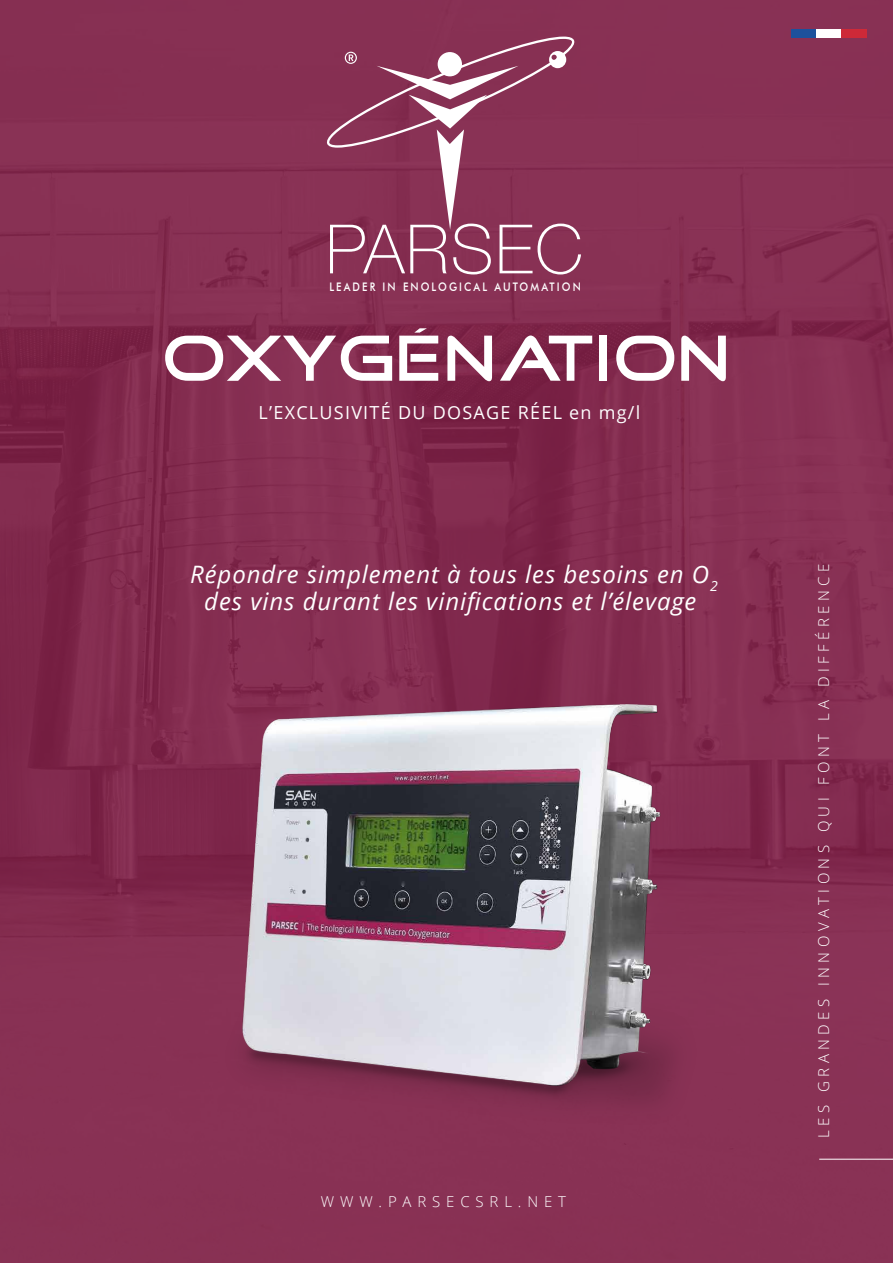
<style>
.page{position:relative;width:893px;height:1263px;background:#fff}
.page>*{position:absolute;margin:0;border:0;box-sizing:border-box;transform-origin:0 0}
.t1{font:66px "Good Times";color:#fff}
.t2{font:italic 24px/27px "Open Sans";letter-spacing:.04em;color:#fff;text-align:center}
.t3{font:18px "Open Sans";letter-spacing:.07em;color:#fff}
.t4{font:300 15px "Open Sans";letter-spacing:.295em;color:#fff}
.t5{font:300 15px "Open Sans";letter-spacing:.39em;color:#fff}
.t6{font:500 11.85px "Futura BT";letter-spacing:.205em;color:#fff;scale:.86 1}
</style>
<div class="page">
<svg style="left:0;top:0;width:893px;height:441px;background:#852e51"></svg>
<svg style="left:325px;top:37px;width:256px;height:237px;background:#954967"></svg>
<div style="left:791px;top:30px;width:25px;height:8px;background:#1d519c"></div>
<div style="left:816px;top:30px;width:26px;height:8px;background:#fff"></div>
<div style="left:842px;top:30px;width:25px;height:8px;background:#ce2938"></div>
<img style="left:0;top:441px;width:893px;height:822px">
<p class="t6" style="left:329px;top:280px;width:294px">LEADER IN ENOLOGICAL AUTOMATION</p>
<h1 class="t1" style="left:162px;top:327px;width:572px">OXYGÉNATION</h1>
<p class="t3" style="left:259px;top:400px;width:383px">L’EXCLUSIVITÉ DU DOSAGE RÉEL en mg/l</p>
<p class="t2" style="left:190px;top:560px;width:529px">Répondre simplement à tous les besoins en O<sub>2 </sub>des vins durant les vinifications et l’élevage</p>
<p class="t5" style="left:321px;top:1191px;width:247px">WWW.PARSECSRL.NET</p>
<p class="t4" style="left:813px;top:1138px;width:575px;rotate:-90deg">LES GRANDES INNOVATIONS QUI FONT LA DIFFÉRENCE</p>
</div>
